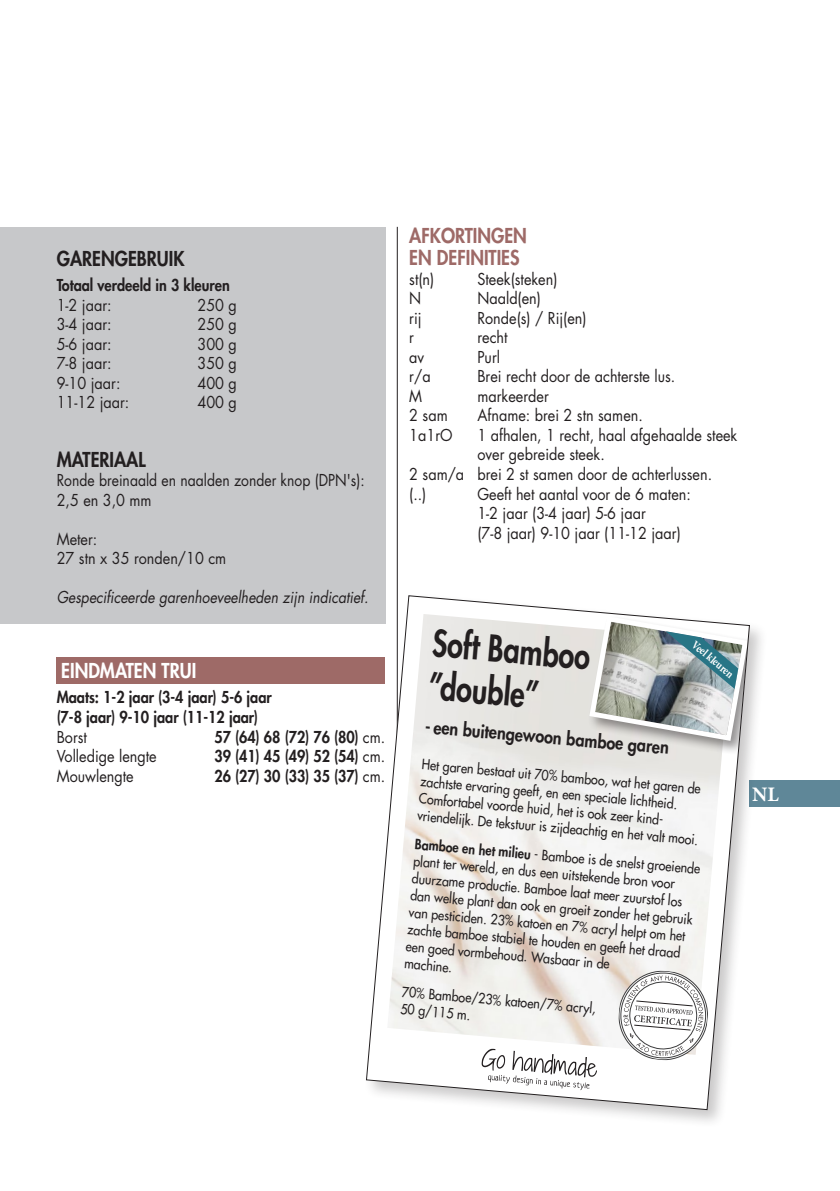
<style>
.page{position:relative;width:840px;height:1191px;background:#fff}
.page>*{position:absolute;margin:0;border:0;box-sizing:border-box;transform-origin:0 0}
.t1{font:800 35.8px/43px "Futura Std";color:#231f20;scale:.8 1}
.t2{font:700 20.6px "Minion Pro";color:#fff}
.t3{font:800 20px/22px "Futura Std";color:#9e6a67;scale:.9 1}
.t4{font:800 20px "Futura Std";color:#231f20;scale:.9 1}
.t5{font:800 20px "Futura Std";color:#fff;scale:.9 1}
.t6{font:800 18px "Futura Std";color:#231f20;scale:.9 1}
.t7{font:16px/19.6px "Futura Std";color:#231f20;scale:.9 1}
.t8{font:800 16px/19.6px "Futura Std";color:#231f20;scale:.9 1}
.t9{font:16px/19.6px "Futura Std";color:#231f20;scale:.87 1}
.t10{font:italic 16px "Futura Std";color:#231f20;scale:.87 1}
.t11{font:500 13.8px/17px "Futura Std";color:#231f20;scale:.9 1}
.t12{font:700 11.8px "Minion Pro";color:#fff;scale:.85 1}
.s1{font-weight:400}
.s2{font-weight:800}
</style>
<div class="page">
<hr style="left:397px;top:227px;width:1px;height:737px;background:#231f20">
<div style="left:748px;top:780px;width:91px;height:27px;background:#5f8798"></div>
<div style="left:0;top:227px;width:385px;height:397px;background:#c7c8ca"></div>
<div style="left:57px;top:657px;width:327px;height:27px;background:#9e6a67"></div>
<div style="left:363px;top:592px;width:405px;height:536px;background:#231f20;opacity:.24"></div>
<svg style="left:366px;top:595px;width:383px;height:515px"></svg>
<h3 class="t4" style="left:57px;top:246px;width:143px">GARENGEBRUIK</h3>
<p class="t8" style="left:57px;top:275px;width:194px">Totaal verdeeld in 3 kleuren</p>
<p class="t7" style="left:57px;top:295px;width:62px">1-2 jaar:</p>
<p class="t7" style="left:197px;top:295px;width:45px">250 g</p>
<p class="t7" style="left:57px;top:315px;width:62px">3-4 jaar:</p>
<p class="t7" style="left:197px;top:315px;width:45px">250 g</p>
<p class="t7" style="left:57px;top:334px;width:62px">5-6 jaar:</p>
<p class="t7" style="left:197px;top:334px;width:45px">300 g</p>
<p class="t7" style="left:57px;top:354px;width:62px">7-8 jaar:</p>
<p class="t7" style="left:197px;top:354px;width:45px">350 g</p>
<p class="t7" style="left:57px;top:373px;width:72px">9-10 jaar:</p>
<p class="t7" style="left:197px;top:373px;width:45px">400 g</p>
<p class="t7" style="left:57px;top:393px;width:82px">11-12 jaar:</p>
<p class="t7" style="left:197px;top:393px;width:45px">400 g</p>
<h3 class="t4" style="left:57px;top:447px;width:100px">MATERIAAL</h3>
<p class="t9" style="left:57px;top:471px;width:355px">Ronde breinaald en naalden zonder knop (DPN's):<br>2,5 en 3,0 mm</p>
<p class="t7" style="left:57px;top:529px;width:190px">Meter:<br>27 stn x 35 ronden/10 cm</p>
<p class="t10" style="left:57px;top:587px;width:359px">Gespecificeerde garenhoeveelheden zijn indicatief.</p>
<h3 class="t5" style="left:61px;top:658px;width:151px">EINDMATEN TRUI</h3>
<p class="t8" style="left:57px;top:688px;width:240px">Maats: 1-2 jaar (3-4 jaar) 5-6 jaar (7-8 jaar) 9-10 jaar (11-12 jaar)</p>
<p class="t7" style="left:57px;top:727px;width:35px">Borst</p>
<p class="t8" style="left:214px;top:727px;width:191px">57 (64) 68 (72) 76 (80) <span class="s1">cm.</span></p>
<p class="t7" style="left:57px;top:746px;width:113px">Volledige lengte</p>
<p class="t8" style="left:214px;top:746px;width:191px">39 (41) 45 (49) 52 (54) <span class="s1">cm.</span></p>
<p class="t7" style="left:57px;top:766px;width:87px">Mouwlengte</p>
<p class="t8" style="left:214px;top:766px;width:191px">26 (27) 30 (33) 35 (37) <span class="s1">cm.</span></p>
<h3 class="t3" style="left:409px;top:225px;width:132px">AFKORTINGEN<br>EN DEFINITIES</h3>
<p class="t7" style="left:409px;top:269px;width:29px">st(n)</p>
<p class="t7" style="left:477px;top:269px;width:90px">Steek(steken)</p>
<p class="t7" style="left:409px;top:289px;width:15px">N</p>
<p class="t7" style="left:477px;top:289px;width:72px">Naald(en)</p>
<p class="t7" style="left:409px;top:308px;width:15px">rij</p>
<p class="t7" style="left:477px;top:308px;width:123px">Ronde(s) / Rij(en)</p>
<p class="t7" style="left:409px;top:328px;width:7px">r</p>
<p class="t7" style="left:477px;top:328px;width:35px">recht</p>
<p class="t7" style="left:409px;top:347px;width:18px">av</p>
<p class="t7" style="left:477px;top:347px;width:27px">Purl</p>
<p class="t7" style="left:409px;top:367px;width:25px">r/a</p>
<p class="t7" style="left:477px;top:367px;width:221px">Brei recht door de achterste lus.</p>
<p class="t7" style="left:409px;top:386px;width:16px">M</p>
<p class="t7" style="left:477px;top:386px;width:81px">markeerder</p>
<p class="t7" style="left:409px;top:406px;width:44px">2 sam</p>
<p class="t7" style="left:477px;top:406px;width:185px">Afname: brei 2 stn samen.</p>
<p class="t7" style="left:409px;top:425px;width:50px">1a1rO</p>
<p class="t7" style="left:477px;top:425px;width:290px">1 afhalen, 1 recht, haal afgehaalde steek</p>
<p class="t7" style="left:477px;top:445px;width:143px">over gebreide steek.</p>
<p class="t7" style="left:409px;top:464px;width:338px">2 sam/a brei 2 st samen door de achterlussen.</p>
<p class="t7" style="left:409px;top:484px;width:21px">(..)</p>
<p class="t7" style="left:477px;top:484px;width:238px">Geeft het aantal voor de 6 maten:<br>1-2 jaar (3-4 jaar) 5-6 jaar<br>(7-8 jaar) 9-10 jaar (11-12 jaar)</p>
<h1 class="t1" style="left:434px;top:621px;width:199px;rotate:5deg">Soft Bamboo ”double”</h1>
<h3 class="t6" style="left:426px;top:715px;width:273px;rotate:5deg">- een buitengewoon bamboe garen</h3>
<p class="t11" style="left:422px;top:756px;width:314px;rotate:5deg">Het garen bestaat uit 70% bamboo, wat het garen de zachtste ervaring geeft, en een speciale lichtheid.<br>Comfortabel voorde huid, het is ook zeer kind&shy;vriendelijk. De tekstuur is zijdeachtig en het valt mooi.</p>
<p class="t12" style="left:698px;top:636px;width:61px;rotate:40deg">Veel kleuren</p>
<p class="t11" style="left:415px;top:835px;width:319px;rotate:5deg"><span class="s2">Bamboe en het milieu</span> - Bamboe is de snelst groeiende plant ter wereld, en dus een uitstekende bron voor duurzame productie. Bamboe laat meer zuurstof los dan welke plant dan ook en groeit zonder het gebruik van pesticiden. 23% katoen en 7% acryl helpt om het zachte bamboe stabiel te houden en geeft het draad een goed vormbehoud. Wasbaar in de<br>machine.</p>
<p class="t11" style="left:402px;top:983px;width:218px;rotate:5deg">70% Bamboe/23% katoen/7% acryl,<br>50 g/115 m.</p>
<h2 class="t2" style="left:751px;top:780px;width:28px">NL</h2>
</div>
